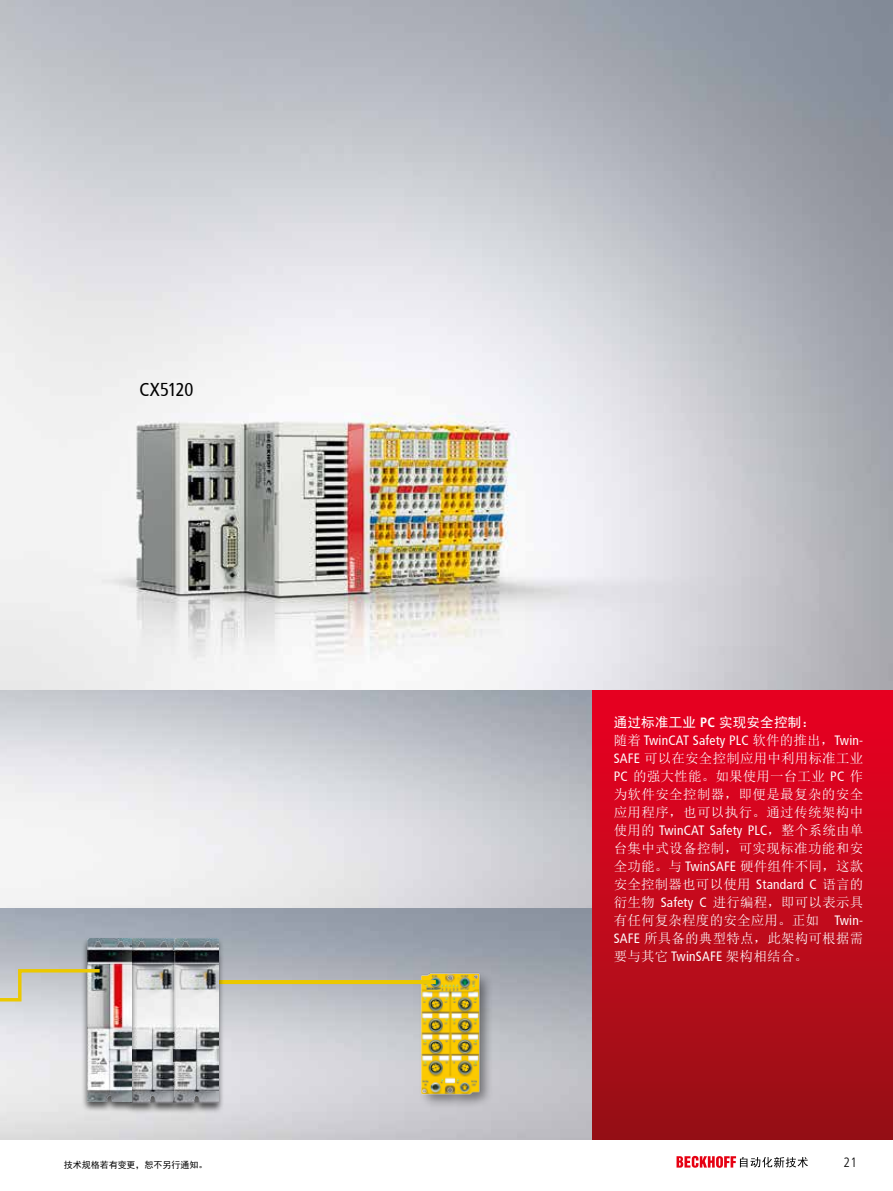
<style>
.page{position:relative;width:893px;height:1191px;background:#fff}
.page>*{position:absolute;margin:0;border:0;box-sizing:border-box;transform-origin:0 0}
.t1{font:condensed 18.6px "Frutiger";letter-spacing:-.015em;color:#000}
.t2{font:13.5px/18px "Sim Sun";letter-spacing:.015em;color:#fff;text-align:justify}
.t3{font:condensed 13.5px "Frutiger";letter-spacing:.015em;color:#fff}
.t4{font:13.5px "Sim Hei";letter-spacing:.02em;color:#fff}
.t5{font:300 condensed 13.5px "Frutiger LT Pro";color:#000}
.t6{font:9px "Sim Hei";color:#000}
.s1{font-family:"Frutiger";font-weight:700;font-stretch:condensed}
.s2{font-family:"Sim Sun";font-stretch:normal}
.s3{font-family:"Frutiger";font-stretch:condensed}
</style>
<div class="page">
<svg style="left:676px;top:1155px;width:132px;height:12px"></svg>
<img style="left:0;top:0;width:893px;height:690px">
<div style="left:592px;top:690px;width:301px;height:450px;background:linear-gradient(to bottom,#ec0021,#961116)"></div>
<div style="left:418px;top:970px;width:75px;height:138px;background:#000;opacity:.41"></div>
<img style="left:421px;top:963px;width:68px;height:131px">
<hr style="left:206px;top:980px;width:230px;height:4px;background:#ebc800">
<div style="left:124px;top:937px;width:57px;height:176px;background:#000;opacity:.65"></div>
<img style="left:138px;top:938px;width:30px;height:165px">
<div style="left:82px;top:937px;width:56px;height:175px;background:#000;opacity:.65"></div>
<img style="left:88px;top:938px;width:44px;height:164px">
<div style="left:168px;top:937px;width:57px;height:176px;background:#000;opacity:.65"></div>
<svg style="left:0;top:967px;width:103px;height:36px;background:#c3c1ad"></svg>
<img style="left:0;top:972px;width:9px;height:84px">
<h1 class="t1" style="left:140px;top:378px;width:55px">CX5120</h1>
<p class="t4" style="left:614px;top:715px;width:203px">通过标准工业 <span class="s1">PC</span> 实现安全控制：</p>
<p class="t3" style="left:614px;top:732px;width:251px"><span class="s2">随着</span> TwinCAT Safety PLC <span class="s2">软件的推出，</span>Twin-</p>
<p class="t2" style="left:614px;top:749px;width:251px"><span class="s3">SAFE</span> 可以在安全控制应用中利用标准工业<span class="s3">PC</span> 的强大性能。如果使用一台工业 <span class="s3">PC</span> 作为软件安全控制器，即便是最复杂的安全应用程序，也可以执行。通过传统架构中</p>
<p class="t3" style="left:614px;top:822px;width:251px"><span class="s2">使用的</span> TwinCAT Safety PLC<span class="s2">，整个系统由单</span></p>
<p class="t2" style="left:614px;top:839px;width:251px">台集中式设备控制，可实现标准功能和安全功能。与 <span class="s3">TwinSAFE</span> 硬件组件不同，这款安全控制器也可以使用 <span class="s3">Standard C</span> 语言的衍生物 <span class="s3">Safety C</span> 进行编程，即可以表示具有任何复杂程度的安全应用。正如 <span class="s3">Twin-SAFE</span> 所具备的典型特点，此架构可根据需要与其它 <span class="s3">TwinSAFE</span> 架构相结合。</p>
<p class="t6" style="left:64px;top:1160px;width:145px">技术规格若有变更，恕不另行通知。</p>
<p class="t5" style="left:844px;top:1154px;width:15px">21</p>
</div>
